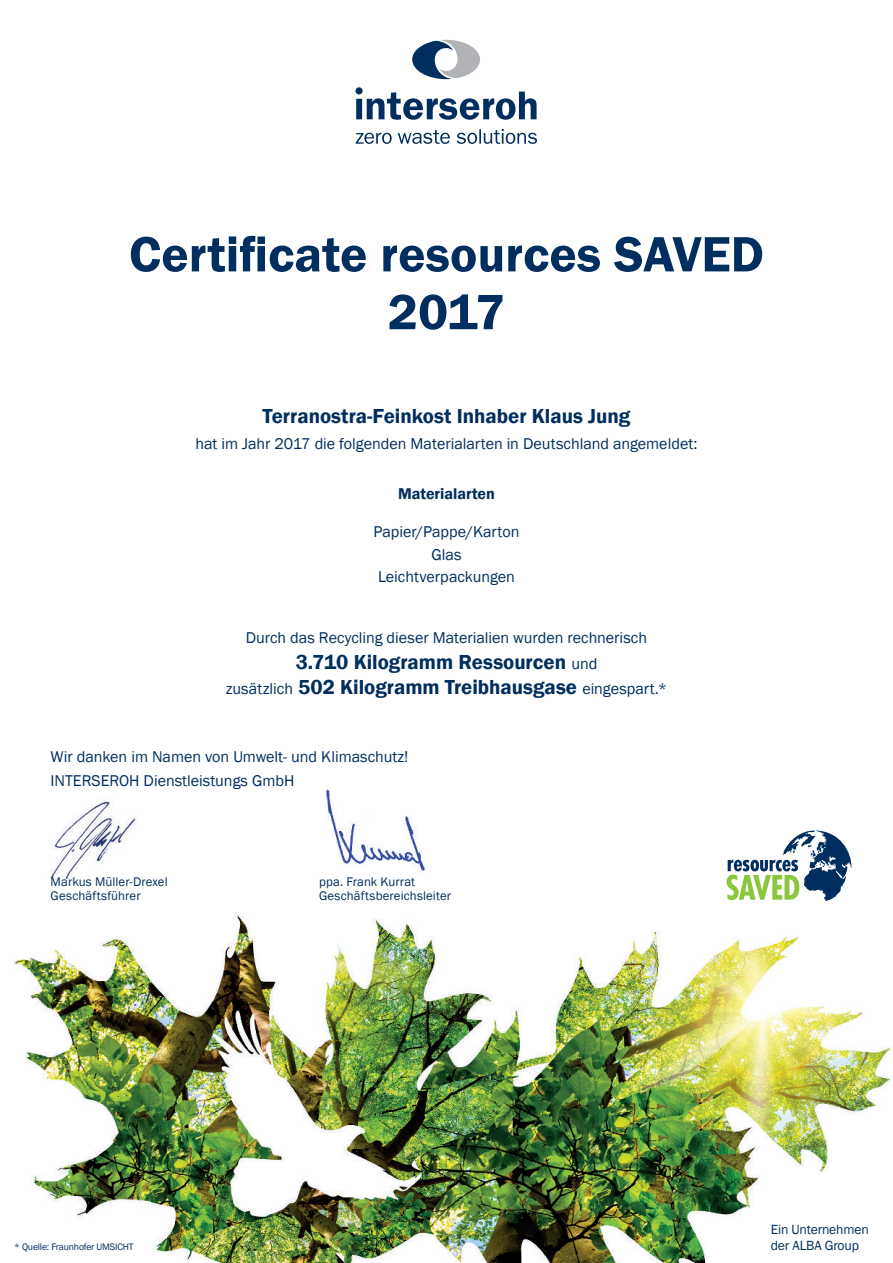
<style>
.page{position:relative;width:893px;height:1263px;background:#fff}
.page>*{position:absolute;margin:0;border:0;box-sizing:border-box;transform-origin:0 0}
.t1{font:600 51.3px/57.8px "Franklin Gothic";color:#002e5e;text-align:center}
.t2{font:600 20.85px/25.7px "Franklin Gothic";color:#002e5e;text-align:center}
.t3{font:16.05px/22.8px "Franklin Gothic";color:#002e5e;text-align:center}
.t4{font:600 16.05px "Franklin Gothic";color:#002e5e}
.t5{font:13.65px "Franklin Gothic";letter-spacing:-.01em;color:#002e5e}
.t6{font:12.9px/14.4px "Franklin Gothic";letter-spacing:.01em;color:#002e5e}
.t7{font:9.6px "Franklin Gothic";letter-spacing:-.015em;color:#002e5e}
.s1{font-weight:400;font-size:16.05px}
</style>
<div class="page">
<svg style="left:398px;top:130px;width:52px;height:14px"></svg>
<svg style="left:356px;top:133px;width:36px;height:11px"></svg>
<svg style="left:457px;top:129px;width:80px;height:15px"></svg>
<svg style="left:355px;top:87px;width:182px;height:33px"></svg>
<svg style="left:412px;top:40px;width:68px;height:39px"></svg>
<img style="left:14px;top:913px;width:878px;height:350px">
<svg style="left:726px;top:830px;width:125px;height:71px"></svg>
<img style="left:325px;top:788px;width:101px;height:83px">
<img style="left:50px;top:802px;width:87px;height:77px">
<h1 class="t1" style="left:129px;top:226px;width:636px">Certificate resources SAVED<br>2017</h1>
<p class="t2" style="left:263px;top:404px;width:369px">Terranostra-Feinkost Inhaber Klaus Jung</p>
<p class="t3" style="left:195px;top:433px;width:504px">hat im Jahr 2017 die folgenden Materialarten in Deutschland angemeldet:</p>
<p class="t4" style="left:398px;top:484px;width:98px">Materialarten</p>
<p class="t3" style="left:373px;top:520px;width:148px">Papier/Pappe/Karton<br>Glas<br>Leichtverpackungen</p>
<p class="t3" style="left:246px;top:627px;width:403px">Durch das Recycling dieser Materialien wurden rechnerisch</p>
<p class="t2" style="left:226px;top:649px;width:443px">3.710 Kilogramm Ressourcen <span class="s1">und<br>zusätzlich</span> 502 Kilogramm Treibhausgase <span class="s1">eingespart.*</span></p>
<p class="t3" style="left:51px;top:745px;width:359px;line-height:24px;text-align:left">Wir danken im Namen von Umwelt- und Klimaschutz!<br>INTERSEROH Dienstleistungs GmbH</p>
<p class="t6" style="left:51px;top:875px;width:119px">Markus Müller-Drexel<br>Geschäftsführer</p>
<p class="t6" style="left:319px;top:875px;width:134px">ppa. Frank Kurrat<br>Geschäftsbereichsleiter</p>
<p class="t5" style="left:771px;top:1221px;width:100px">Ein Unternehmen</p>
<p class="t7" style="left:14px;top:1241px;width:121px">* Quelle: Fraunhofer UMSICHT</p>
<p class="t5" style="left:771px;top:1237px;width:90px">der ALBA Group</p>
</div>
